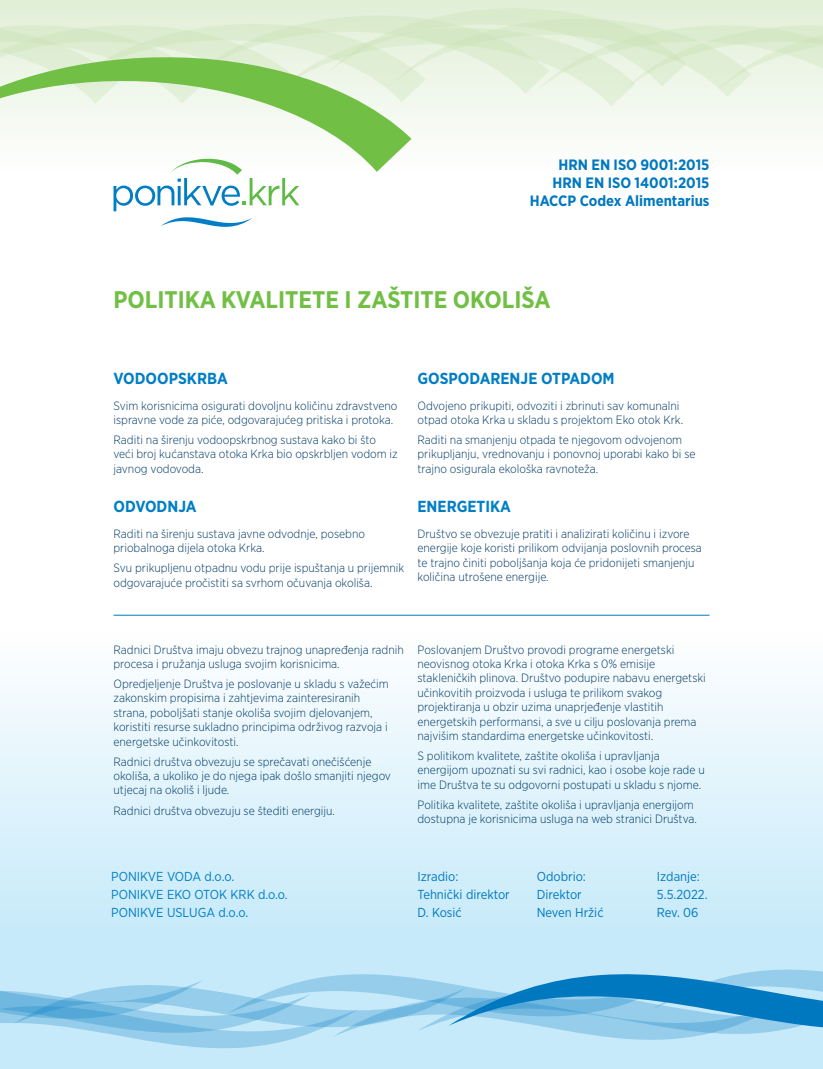
<style>
.page{position:relative;width:823px;height:1069px;background:#fff}
.page>*{position:absolute;margin:0;border:0;box-sizing:border-box;transform-origin:0 0}
.t1{font:700 24px "Gotham Narrow";color:#71bf44}
.t2{font:700 16px "Gotham Narrow";color:#007ec5}
.t3{font:700 15px/18px "Gotham Narrow";color:#0078c0;text-align:right}
.t4{font:13px/18px "Gotham Narrow";color:#0079c2}
.t5{font:13px/18px "Gotham Narrow";color:#007ec5}
.t6{font:300 12px/14.4px "Gotham Narrow";color:#003965}
</style>
<div class="page">
<div style="left:0;top:939px;width:822px;height:130px;background:#c6eafa"></div>
<div style="left:0;top:633px;width:822px;height:306px;background:linear-gradient(to bottom,#fefefe,#c6eafa)"></div>
<svg style="left:0;top:0;width:822px;height:140px;fill:#f5f9f1"></svg>
<svg style="left:0;top:969px;width:822px;height:80px"></svg>
<svg style="left:0;top:7px;width:822px;height:99px;background:#e1efd7"></svg>
<svg style="left:0;top:56px;width:411px;height:116px"></svg>
<svg style="left:113px;top:159px;width:186px;height:52px"></svg>
<svg style="left:161px;top:217px;width:91px;height:10px"></svg>
<hr style="left:113px;top:615px;width:596px;height:1px;background:#0079c2">
<p class="t3" style="left:529px;top:156px;width:181px">HRN EN ISO 9001:2015<br>HRN EN ISO 14001:2015<br>HACCP Codex Alimentarius</p>
<h1 class="t1" style="left:113px;top:284px;width:438px">POLITIKA KVALITETE I ZAŠTITE OKOLIŠA</h1>
<h2 class="t2" style="left:113px;top:368px;width:116px">VODOOPSKRBA</h2>
<p class="t6" style="left:113px;top:398px;width:285px">Svim korisnicima osigurati dovoljnu količinu zdravstveno ispravne vode za piće, odgovarajućeg pritiska i protoka.</p>
<p class="t6" style="left:113px;top:432px;width:286px">Raditi na širenju vodoopskrbnog sustava kako bi što veći broj kućanstava otoka Krka bio opskrbljen vodom iz javnog vodovoda.</p>
<h2 class="t2" style="left:113px;top:496px;width:84px">ODVODNJA</h2>
<p class="t6" style="left:113px;top:526px;width:253px">Raditi na širenju sustava javne odvodnje, posebno priobalnoga dijela otoka Krka.</p>
<p class="t6" style="left:113px;top:560px;width:292px">Svu prikupljenu otpadnu vodu prije ispuštanja u prijemnik odgovarajuće pročistiti sa svrhom očuvanja okoliša.</p>
<h2 class="t2" style="left:417px;top:368px;width:198px">GOSPODARENJE OTPADOM</h2>
<p class="t6" style="left:417px;top:398px;width:267px">Odvojeno prikupiti, odvoziti i zbrinuti sav komunalni otpad otoka Krka u skladu s projektom Eko otok Krk.</p>
<p class="t6" style="left:417px;top:432px;width:279px">Raditi na smanjenju otpada te njegovom odvojenom prikupljanju, vrednovanju i ponovnoj uporabi kako bi se trajno osigurala ekološka ravnoteža.</p>
<h2 class="t2" style="left:417px;top:496px;width:95px">ENERGETIKA</h2>
<p class="t6" style="left:417px;top:526px;width:286px">Društvo se obvezuje pratiti i analizirati količinu i izvore energije koje koristi prilikom odvijanja poslovnih procesa te trajno činiti poboljšanja koja će pridonijeti smanjenju količina utrošene energije.</p>
<p class="t6" style="left:113px;top:642px;width:291px">Radnici Društva imaju obvezu trajnog unapređenja radnih procesa i pružanja usluga svojim korisnicima.</p>
<p class="t6" style="left:113px;top:676px;width:277px">Opredjeljenje Društva je poslovanje u skladu s važećim zakonskim propisima i zahtjevima zainteresiranih strana, poboljšati stanje okoliša svojim djelovanjem, koristiti resurse sukladno principima održivog razvoja i energetske učinkovitosti.</p>
<p class="t6" style="left:113px;top:754px;width:279px">Radnici društva obvezuju se sprečavati onečišćenje okoliša, a ukoliko je do njega ipak došlo smanjiti njegov utjecaj na okoliš i ljude.</p>
<p class="t6" style="left:113px;top:803px;width:223px">Radnici društva obvezuju se štediti energiju.</p>
<p class="t6" style="left:417px;top:642px;width:290px">Poslovanjem Društvo provodi programe energetski neovisnog otoka Krka i otoka Krka s 0% emisije stakleničkih plinova. Društvo podupire nabavu energetski učinkovitih proizvoda i usluga te prilikom svakog projektiranja u obzir uzima unaprjeđenje vlastitih energetskih performansi, a sve u cilju poslovanja prema najvišim standardima energetske učinkovitosti.</p>
<p class="t6" style="left:417px;top:748px;width:288px">S politikom kvalitete, zaštite okoliša i upravljanja energijom upoznati su svi radnici, kao i osobe koje rade u ime Društva te su odgovorni postupati u skladu s njome.</p>
<p class="t6" style="left:417px;top:797px;width:281px">Politika kvalitete, zaštite okoliša i upravljanja energijom dostupna je korisnicima usluga na web stranici Društva.</p>
<p class="t5" style="left:111px;top:867px;width:178px">PONIKVE VODA d.o.o.<br>PONIKVE EKO OTOK KRK d.o.o.<br>PONIKVE USLUGA d.o.o.</p>
<p class="t4" style="left:417px;top:867px;width:94px">Izradio:<br>Tehnički direktor<br>D. Kosić</p>
<p class="t4" style="left:536px;top:867px;width:68px">Odobrio:<br>Direktor<br>Neven Hržić</p>
<p class="t4" style="left:656px;top:867px;width:52px">Izdanje:<br>5.5.2022.<br>Rev. 06</p>
</div>
